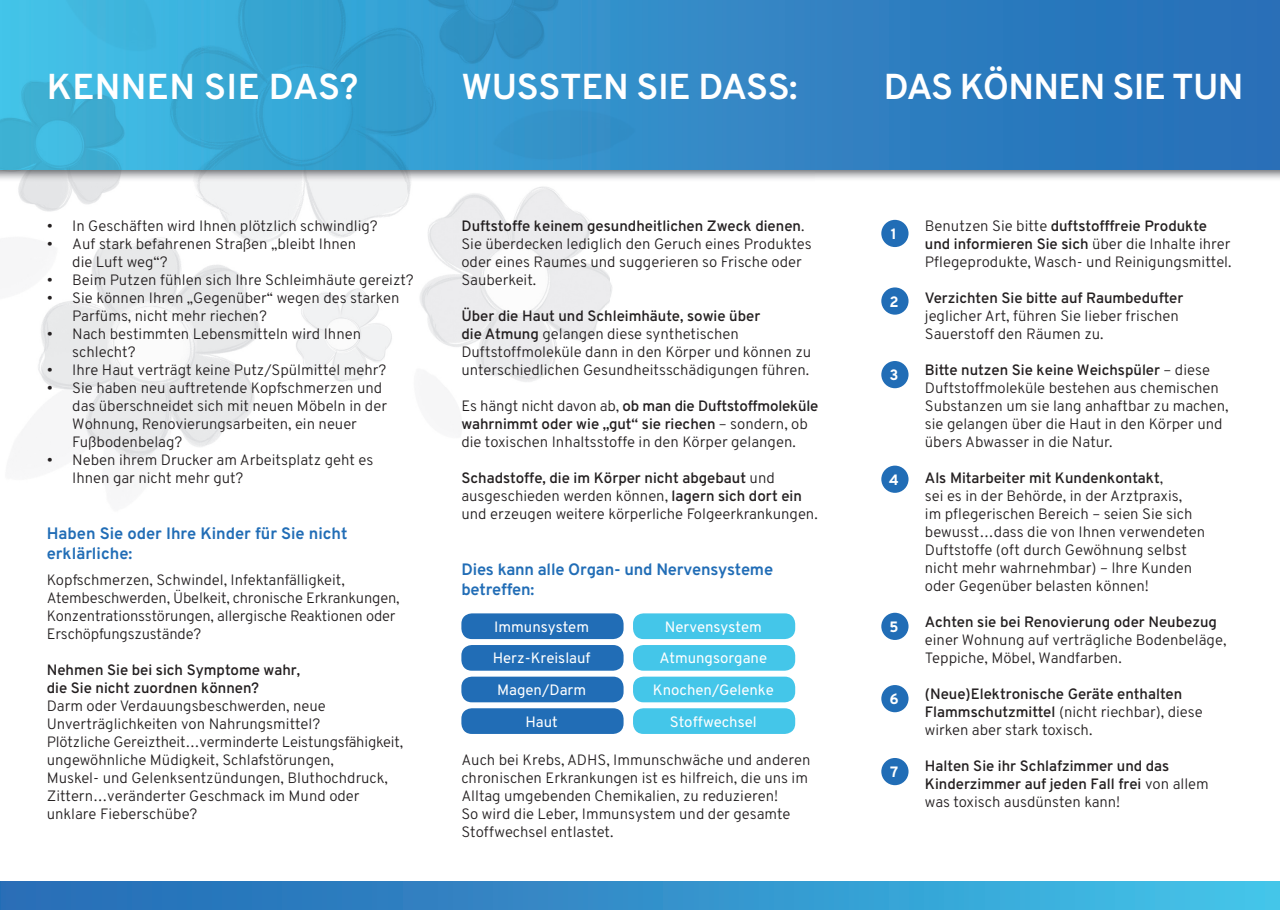
<style>
.page{position:relative;width:1280px;height:910px;background:#fff}
.page>*{position:absolute;margin:0;border:0;box-sizing:border-box;transform-origin:0 0}
.t1{font:700 36px "Overpass";letter-spacing:-.01em;color:#fff}
.t2{font:700 36px "Overpass";letter-spacing:.01em;color:#fff}
.t3{font:700 16.5px/19.8px "Overpass";letter-spacing:-.005em;color:#216db6}
.t4{font:300 15px/18px "Overpass";color:#231f20}
.t5{font:600 15px/18px "Overpass";color:#231f20}
.t6{font:15px/31.7px "Overpass";color:#fff;text-align:center}
.t7{font:800 15px "Overpass";color:#fff}
.s1{font-weight:600}
.s2{font-weight:300}
</style>
<div class="page">
<img style="left:815px;top:169px;width:465px;height:10px">
<div style="left:815px;top:0;width:465px;height:169px;background:#2978bc"></div>
<img style="left:0;top:0;width:815px;height:460px">
<div style="left:1px;top:881px;width:1279px;height:29px;background:linear-gradient(to right,#2666b2,#42c1e7)"></div>
<div style="left:461px;top:613px;width:163px;height:26px;background:#216db6;border-radius:10px"></div>
<div style="left:461px;top:645px;width:163px;height:26px;background:#216db6;border-radius:10px"></div>
<div style="left:461px;top:677px;width:163px;height:25px;background:#216db6;border-radius:10px"></div>
<div style="left:461px;top:708px;width:163px;height:26px;background:#216db6;border-radius:10px"></div>
<div style="left:633px;top:613px;width:162px;height:26px;background:#44c6e9;border-radius:10px"></div>
<div style="left:633px;top:645px;width:162px;height:26px;background:#44c6e9;border-radius:10px"></div>
<div style="left:633px;top:677px;width:162px;height:25px;background:#44c6e9;border-radius:10px"></div>
<div style="left:633px;top:708px;width:162px;height:26px;background:#44c6e9;border-radius:10px"></div>
<div style="left:881px;top:220px;width:27px;height:27px;background:#216db6;border-radius:50%"></div>
<div style="left:881px;top:287px;width:27px;height:28px;background:#216db6;border-radius:50%"></div>
<div style="left:881px;top:361px;width:27px;height:27px;background:#216db6;border-radius:50%"></div>
<div style="left:881px;top:466px;width:27px;height:27px;background:#216db6;border-radius:50%"></div>
<div style="left:881px;top:613px;width:27px;height:27px;background:#216db6;border-radius:50%"></div>
<div style="left:881px;top:685px;width:27px;height:27px;background:#216db6;border-radius:50%"></div>
<div style="left:881px;top:758px;width:27px;height:27px;background:#216db6;border-radius:50%"></div>
<h1 class="t2" style="left:47px;top:61px;width:313px">KENNEN SIE DAS?</h1>
<p class="t4" style="left:47px;top:217px;width:333px">• In Geschäften wird Ihnen plötzlich schwindlig?</p>
<p class="t4" style="left:72px;top:235px;width:285px;text-indent:-25px">• Auf stark befahrenen Straßen „bleibt Ihnen die Luft weg“?</p>
<p class="t4" style="left:47px;top:271px;width:369px">• Beim Putzen fühlen sich Ihre Schleimhäute gereizt?</p>
<p class="t4" style="left:72px;top:289px;width:329px;text-indent:-25px">• Sie können Ihren „Gegenüber“ wegen des starken<br>Parfüms, nicht mehr riechen?</p>
<p class="t4" style="left:72px;top:325px;width:290px;text-indent:-25px">• Nach bestimmten Lebensmitteln wird Ihnen schlecht?</p>
<p class="t4" style="left:47px;top:361px;width:341px">• Ihre Haut verträgt keine Putz/Spülmittel mehr?</p>
<p class="t4" style="left:72px;top:379px;width:316px;text-indent:-25px">• Sie haben neu auftretende Kopfschmerzen und das überschneidet sich mit neuen Möbeln in der Wohnung, Renovierungsarbeiten, ein neuer Fußbodenbelag?</p>
<p class="t4" style="left:72px;top:451px;width:303px;text-indent:-25px">• Neben ihrem Drucker am Arbeitsplatz geht es<br>Ihnen gar nicht mehr gut?</p>
<p class="t3" style="left:47px;top:524px;width:302px">Haben Sie oder Ihre Kinder für Sie nicht erklärliche:</p>
<p class="t4" style="left:47px;top:571px;width:354px">Kopfschmerzen, Schwindel, Infektanfälligkeit, Atembeschwerden, Übelkeit, chronische Erkrankungen, Konzentrationsstörungen, allergische Reaktionen oder Erschöpfungszustände?</p>
<p class="t5" style="left:47px;top:661px;width:255px">Nehmen Sie bei sich Symptome wahr, die Sie nicht zuordnen können?</p>
<p class="t4" style="left:47px;top:697px;width:358px">Darm oder Verdauungsbeschwerden, neue Unverträglichkeiten von Nahrungsmittel?<br>Plötzliche Gereiztheit…verminderte Leistungsfähigkeit, ungewöhnliche Müdigkeit, Schlafstörungen,<br>Muskel- und Gelenksentzündungen, Bluthochdruck, Zittern…veränderter Geschmack im Mund oder unklare Fieberschübe?</p>
<h1 class="t1" style="left:462px;top:61px;width:337px">WUSSTEN SIE DASS:</h1>
<h1 class="t1" style="left:884px;top:61px;width:361px">DAS KÖNNEN SIE TUN</h1>
<p class="t4" style="left:461px;top:217px;width:352px"><span class="s1">Duftstoffe keinem gesundheitlichen Zweck dienen</span>.<br>Sie überdecken lediglich den Geruch eines Produktes oder eines Raumes und suggerieren so Frische oder Sauberkeit.</p>
<p class="t4" style="left:461px;top:307px;width:351px"><span class="s1">Über die Haut und Schleimhäute, sowie über<br>die Atmung</span> gelangen diese synthetischen Duftstoffmoleküle dann in den Körper und können zu unterschiedlichen Gesundheitsschädigungen führen.</p>
<p class="t4" style="left:461px;top:397px;width:359px">Es hängt nicht davon ab, <span class="s1">ob man die Duftstoffmoleküle wahrnimmt oder wie „gut“ sie riechen</span> – sondern, ob die toxischen Inhaltsstoffe in den Körper gelangen.</p>
<p class="t4" style="left:461px;top:469px;width:358px"><span class="s1">Schadstoffe, die im Körper nicht abgebaut</span> und ausgeschieden werden können, <span class="s1">lagern sich dort ein </span>und erzeugen weitere körperliche Folgeerkrankungen.</p>
<p class="t3" style="left:461px;top:560px;width:313px">Dies kann alle Organ- und Nervensysteme betreffen:</p>
<p class="t6" style="left:493px;top:611px;width:99px">Immunsystem<br>Herz-Kreislauf<br>Magen/Darm<br>Haut</p>
<p class="t6" style="left:653px;top:611px;width:122px">Nervensystem<br>Atmungsorgane<br>Knochen/Gelenke<br>Stoffwechsel</p>
<p class="t4" style="left:461px;top:751px;width:351px">Auch bei Krebs, ADHS, Immunschwäche und anderen chronischen Erkrankungen ist es hilfreich, die uns im Alltag umgebenden Chemikalien, zu reduzieren!<br>So wird die Leber, Immunsystem und der gesamte Stoffwechsel entlastet.</p>
<p class="t7" style="left:891px;top:223px;width:8px">1</p>
<p class="t7" style="left:889px;top:291px;width:11px">2</p>
<p class="t7" style="left:889px;top:364px;width:10px">3</p>
<p class="t7" style="left:889px;top:469px;width:11px">4</p>
<p class="t7" style="left:889px;top:616px;width:11px">5</p>
<p class="t7" style="left:889px;top:688px;width:11px">6</p>
<p class="t7" style="left:890px;top:761px;width:10px">7</p>
<p class="t4" style="left:925px;top:217px;width:308px">Benutzen Sie bitte <span class="s1">duftstofffreie Produkte und informieren Sie sich</span> über die Inhalte ihrer<br>Pflegeprodukte, Wasch- und Reinigungsmittel.</p>
<p class="t5" style="left:925px;top:289px;width:260px">Verzichten Sie bitte auf Raumbedufter</p>
<p class="t4" style="left:925px;top:307px;width:255px">jeglicher Art, führen Sie lieber frischen<br>Sauerstoff den Räumen zu.</p>
<p class="t4" style="left:925px;top:361px;width:305px"><span class="s1">Bitte nutzen Sie keine Weichspüler</span> – diese Duftstoffmoleküle bestehen aus chemischen Substanzen um sie lang anhaftbar zu machen, sie gelangen über die Haut in den Körper und übers Abwasser in die Natur.</p>
<p class="t4" style="left:925px;top:469px;width:282px"><span class="s1">Als Mitarbeiter mit Kundenkontakt</span>,<br>sei es in der Behörde, in der Arztpraxis,<br>im pflegerischen Bereich – seien Sie sich bewusst…dass die von Ihnen verwendeten Duftstoffe (oft durch Gewöhnung selbst nicht mehr wahrnehmbar) – Ihre Kunden oder Gegenüber belasten können!</p>
<p class="t5" style="left:925px;top:613px;width:294px">Achten sie bei Renovierung oder Neubezug</p>
<p class="t4" style="left:925px;top:631px;width:303px">einer Wohnung auf verträgliche Bodenbeläge,<br>Teppiche, Möbel, Wandfarben.</p>
<p class="t5" style="left:925px;top:685px;width:279px">(Neue)Elektronische Geräte enthalten<br>Flammschutzmittel <span class="s2">(nicht riechbar), diese wirken aber stark toxisch.</span></p>
<p class="t5" style="left:925px;top:757px;width:285px">Halten Sie ihr Schlafzimmer und das<br>Kinderzimmer auf jeden Fall frei <span class="s2">von allem was toxisch ausdünsten kann!</span></p>
</div>
